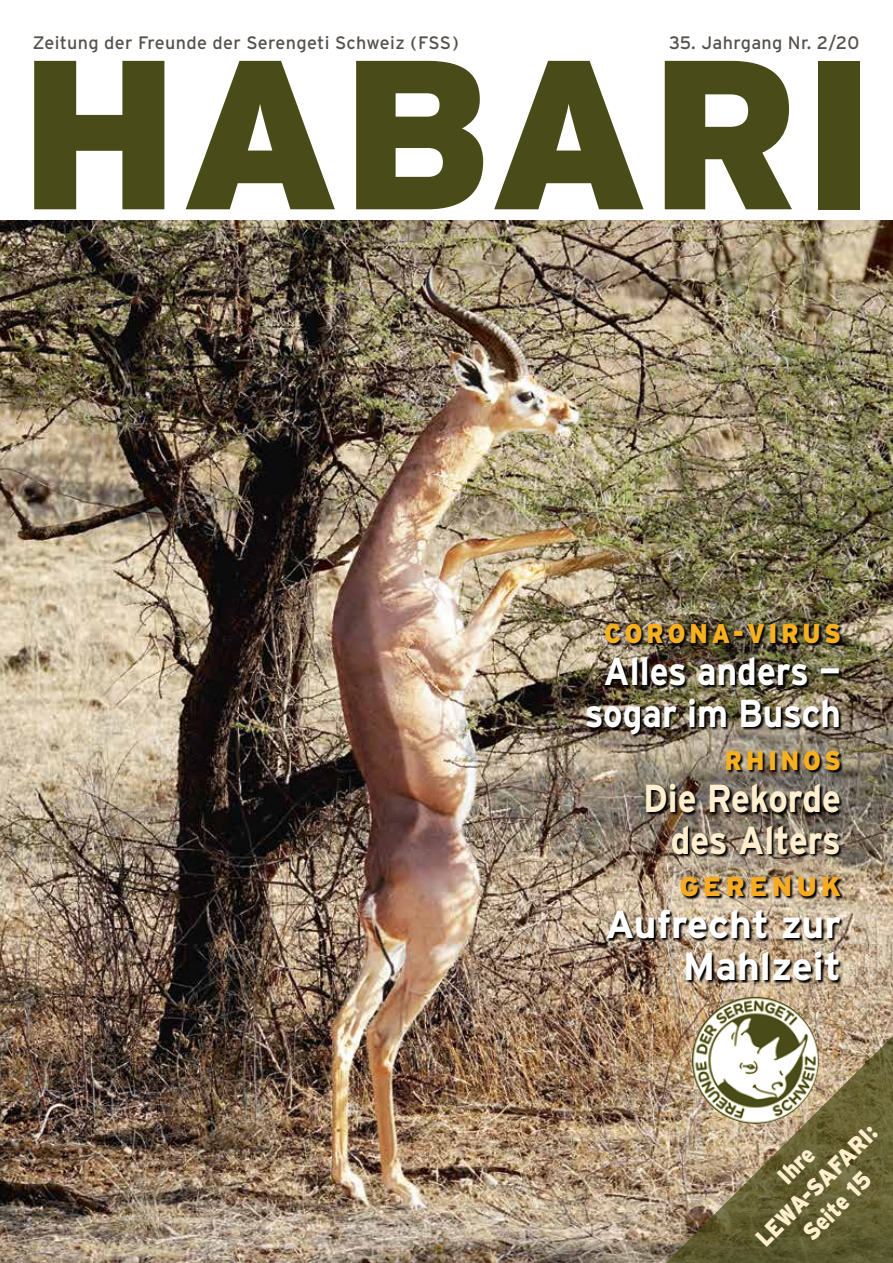
<style>
.page{position:relative;width:893px;height:1263px;background:#fff}
.page>*{position:absolute;margin:0;border:0;box-sizing:border-box;transform-origin:0 0}
.t1{font:900 212.1px "Interstate";color:#494b18}
.t2{font:700 39px/42px "Interstate";color:#fff;text-align:center;scale:.9 1}
.t3{font:700 39px/42px "Interstate";color:#ffefce;text-align:right;scale:.9 1}
.t4{font:700 39px/42px "Interstate";color:#fff;text-align:right}
.t5{font:900 27px "Interstate";letter-spacing:.165em;color:#f8b11e;scale:.9 1}
.t6{font:900 27px "Interstate";letter-spacing:.165em;color:#f7ab21}
.t7{font:900 24.15px/29px "Interstate";color:#ffefce;text-align:center;scale:.9 1}
.t8{font:18px "Interstate";letter-spacing:.02em;color:#55524e}
</style>
<div class="page">
<img style="left:0;top:220px;width:893px;height:1043px">
<img style="left:692px;top:997px;width:127px;height:10px">
<img style="left:587px;top:624px;width:258px;height:361px">
<img style="left:630px;top:1007px;width:263px;height:256px">
<p class="t8" style="left:33px;top:33px;width:428px">Zeitung der Freunde der Serengeti Schweiz (FSS)</p>
<p class="t8" style="left:669px;top:33px;width:192px">35. Jahrgang Nr. 2/20</p>
<h1 class="t1" style="left:19px;top:13px;width:858px">HABARI</h1>
<h3 class="t5" style="left:605px;top:618px;width:264px">CORONA-VIRUS</h3>
<h2 class="t2" style="left:585px;top:650px;width:286px">Alles anders — sogar im Busch</h2>
<h3 class="t5" style="left:725px;top:745px;width:131px">RHINOS</h3>
<h2 class="t3" style="left:643px;top:777px;width:221px">Die Rekorde des Alters</h2>
<h3 class="t6" style="left:679px;top:871px;width:163px">GERENUK</h3>
<h2 class="t4" style="left:606px;top:903px;width:237px">Aufrecht zur<br>Mahlzeit</h2>
<h3 class="t7" style="left:729px;top:1211px;width:180px;rotate:-45deg">Ihre<br>LEWA-SAFARI:<br>Seite 15</h3>
</div>
